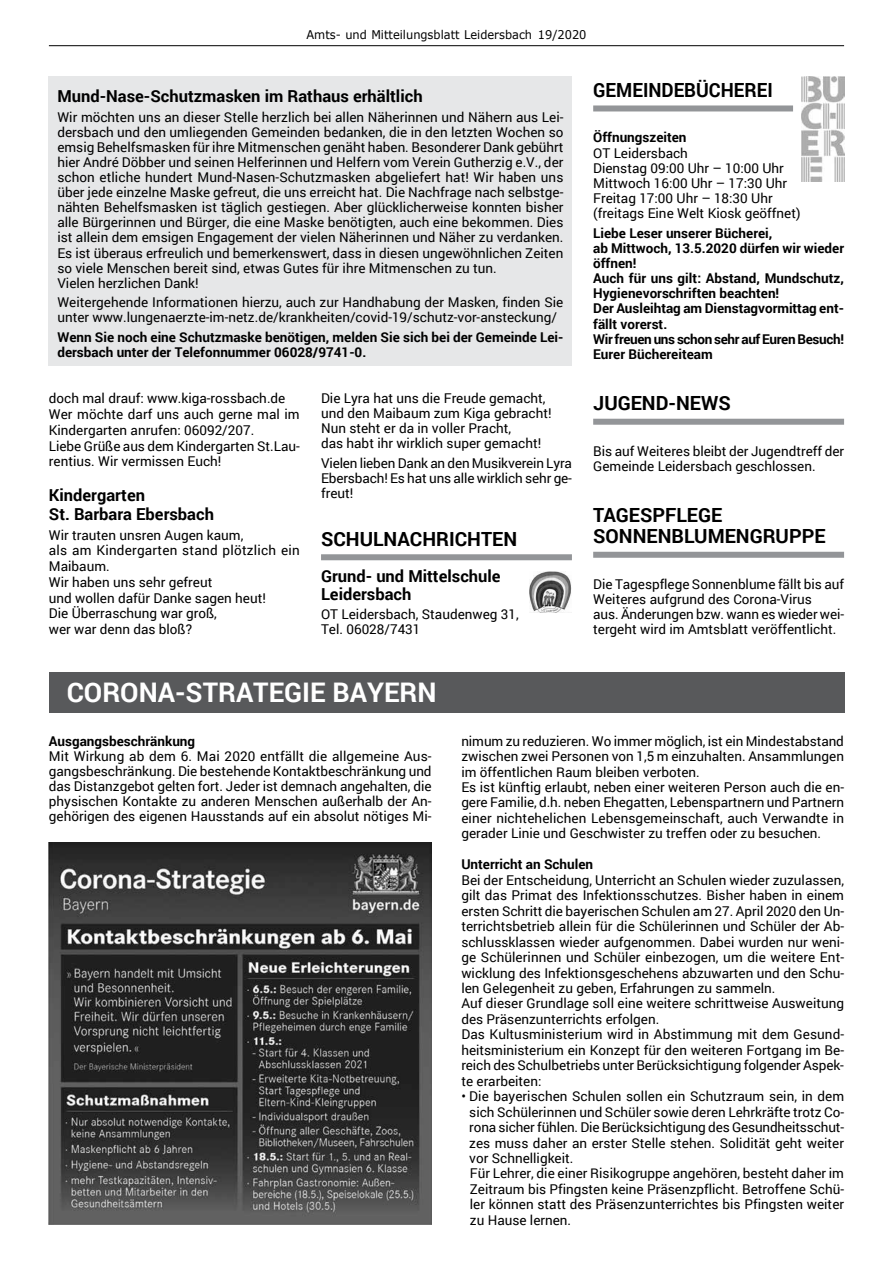
<style>
.page{position:relative;width:893px;height:1263px;background:#fff}
.page>*{position:absolute;margin:0;border:0;box-sizing:border-box;transform-origin:0 0}
.t1{font:700 27px "Roboto";color:#fff}
.t2{font:700 19.5px/21.1px "Roboto";color:#000}
.t3{font:700 19.5px "Roboto";color:#000;scale:.95 1}
.t4{font:700 16.5px/18px "Roboto";color:#000}
.t5{font:13.5px/15.5px "Roboto";color:#000}
.t6{font:700 13.5px/15.1px "Roboto";color:#000}
.t7{font:12px "Verdana";color:#000;scale:.95 1}
</style>
<div class="page">
<hr style="left:49px;top:45px;width:795px;height:1px;background:#000">
<div style="left:593px;top:105px;width:200px;height:6px;background:#939598"></div>
<div style="left:593px;top:419px;width:251px;height:6px;background:#939598"></div>
<div style="left:593px;top:552px;width:251px;height:6px;background:#939598"></div>
<div style="left:321px;top:554px;width:251px;height:6px;background:#939598"></div>
<img style="left:801px;top:77px;width:43px;height:105px">
<div style="left:49px;top:77px;width:523px;height:289px;background:#e6e7e8"></div>
<img style="left:530px;top:572px;width:42px;height:40px">
<img style="left:49px;top:842px;width:383px;height:383px">
<div style="left:49px;top:672px;width:795px;height:40px;background:#58595b"></div>
<p class="t7" style="left:306px;top:27px;width:296px">Amts- und Mitteilungsblatt Leidersbach 19/2020</p>
<p class="t4" style="left:57px;top:87px;width:367px">Mund-Nase-Schutzmasken im Rathaus erhältlich</p>
<p class="t5" style="left:57px;top:109px;width:508px">Wir möchten uns an dieser Stelle herzlich bei allen Näherinnen und Nähern aus Lei&shy;dersbach und den umliegenden Gemeinden bedanken, die in den letzten Wochen so emsig Behelfsmasken für ihre Mitmenschen genäht haben. Besonderer Dank gebührt hier André Döbber und seinen Helferinnen und Helfern vom Verein Gutherzig e.V., der schon etliche hundert Mund-Nasen-Schutzmasken abgeliefert hat! Wir haben uns über jede einzelne Maske gefreut, die uns erreicht hat. Die Nachfrage nach selbstge&shy;nähten Behelfsmasken ist täglich gestiegen. Aber glücklicherweise konnten bisher alle Bürgerinnen und Bürger, die eine Maske benötigten, auch eine bekommen. Dies ist allein dem emsigen Engagement der vielen Näherinnen und Näher zu verdanken.<br>Es ist überaus erfreulich und bemerkenswert, dass in diesen ungewöhnlichen Zeiten so viele Menschen bereit sind, etwas Gutes für ihre Mitmenschen zu tun.<br>Vielen herzlichen Dank!</p>
<p class="t5" style="left:57px;top:294px;width:508px">Weitergehende Informationen hierzu, auch zur Handhabung der Masken, finden Sie unter www.lungenaerzte-im-netz.de/krankheiten/covid-19/schutz-vor-ansteckung/</p>
<p class="t6" style="left:57px;top:329px;width:507px">Wenn Sie noch eine Schutzmaske benötigen, melden Sie sich bei der Gemeinde Lei&shy;dersbach unter der Telefonnummer 06028/9741-0.</p>
<p class="t5" style="left:49px;top:390px;width:252px">doch mal drauf: www.kiga-rossbach.de Wer möchte darf uns auch gerne mal im Kindergarten anrufen: 06092/207.<br>Liebe Grüße aus dem Kindergarten St.Lau&shy;rentius. Wir vermissen Euch!</p>
<p class="t4" style="left:49px;top:485px;width:167px;line-height:18.8px">Kindergarten<br>St. Barbara Ebersbach</p>
<p class="t5" style="left:49px;top:526px;width:252px">Wir trauten unsren Augen kaum,<br>als am Kindergarten stand plötzlich ein<br>Maibaum.<br>Wir haben uns sehr gefreut<br>und wollen dafür Danke sagen heut!<br>Die Überraschung war groß,<br>wer war denn das bloß?</p>
<p class="t5" style="left:321px;top:390px;width:232px;line-height:15px">Die Lyra hat uns die Freude gemacht, und den Maibaum zum Kiga gebracht!<br>Nun steht er da in voller Pracht,<br>das habt ihr wirklich super gemacht!</p>
<p class="t5" style="left:321px;top:455px;width:252px;line-height:15px;text-align:justify">Vielen lieben Dank an den Musikverein Lyra Ebersbach! Es hat uns alle wirklich sehr ge&shy;freut!</p>
<h2 class="t2" style="left:321px;top:527px;width:26px">Schulnachrichten</h2>
<p class="t4" style="left:321px;top:566px;width:181px">Grund- und Mittelschule<br>Leidersbach</p>
<p class="t5" style="left:321px;top:606px;width:199px;line-height:15px">OT Leidersbach, Staudenweg 31,<br>Tel. 06028/7431</p>
<h1 class="t1" style="left:67px;top:674px;width:153px">Corona-Strategie</h1>
<h1 class="t1" style="left:332px;top:674px;width:69px">Bayern</h1>
<h2 class="t3" style="left:593px;top:76px;width:26px">Gemeindebücherei</h2>
<p class="t6" style="left:593px;top:129px;width:95px">Öffnungszeiten</p>
<p class="t5" style="left:593px;top:145px;width:209px">OT Leidersbach<br>Dienstag 09:00 Uhr – 10:00 Uhr<br>Mittwoch 16:00 Uhr – 17:30 Uhr<br>Freitag 17:00 Uhr – 18:30 Uhr (freitags Eine Welt Kiosk geöffnet)</p>
<p class="t6" style="left:593px;top:225px;width:252px">Liebe Leser unserer Bücherei,<br>ab Mittwoch, 13.5.2020 dürfen wir wieder öffnen!<br>Auch für uns gilt: Abstand, Mundschutz,<br>Hygienevorschriften beachten!<br>Der Ausleihtag am Dienstagvormittag ent&shy;fällt vorerst.<br>Wir freuen uns schon sehr auf Euren Besuch!<br>Eurer Büchereiteam</p>
<h2 class="t2" style="left:593px;top:392px;width:25px">Jugend</h2>
<h2 class="t2" style="left:668px;top:392px;width:36px">-News</h2>
<p class="t5" style="left:593px;top:443px;width:252px">Bis auf Weiteres bleibt der Jugendtreff der<br>Gemeinde Leidersbach geschlossen.</p>
<h2 class="t2" style="left:593px;top:504px;width:40px">Tagespflege<br>Sonnenblumengruppe</h2>
<p class="t5" style="left:593px;top:576px;width:252px">Die Tagespflege Sonnenblume fällt bis auf Weiteres aufgrund des Corona-Virus<br>aus. Änderungen bzw. wann es wieder wei&shy;tergeht wird im Amtsblatt veröffentlicht.</p>
<p class="t6" style="left:49px;top:733px;width:148px">Ausgangsbeschränkung</p>
<p class="t5" style="left:49px;top:748px;width:384px;line-height:15px;text-align:justify">Mit Wirkung ab dem 6. Mai 2020 entfällt die allgemeine Aus&shy;gangsbeschränkung. Die bestehende Kontaktbeschränkung und das Distanzgebot gelten fort. Jeder ist demnach angehalten, die physischen Kontakte zu anderen Menschen außerhalb der An&shy;gehörigen des eigenen Hausstands auf ein absolut nötiges Mi-</p>
<p class="t5" style="left:461px;top:732px;width:384px">nimum zu reduzieren. Wo immer möglich, ist ein Mindestabstand zwischen zwei Personen von 1,5 m einzuhalten. Ansammlungen im öffentlichen Raum bleiben verboten.<br>Es ist künftig erlaubt, neben einer weiteren Person auch die en&shy;gere Familie, d.h. neben Ehegatten, Lebenspartnern und Partnern einer nichtehelichen Lebensgemeinschaft, auch Verwandte in gerader Linie und Geschwister zu treffen oder zu besuchen.</p>
<p class="t6" style="left:461px;top:856px;width:133px">Unterricht an Schulen</p>
<p class="t5" style="left:461px;top:872px;width:384px">Bei der Entscheidung, Unterricht an Schulen wieder zuzulassen, gilt das Primat des Infektionsschutzes. Bisher haben in einem ersten Schritt die bayerischen Schulen am 27. April 2020 den Un&shy;terrichtsbetrieb allein für die Schülerinnen und Schüler der Ab&shy;schlussklassen wieder aufgenommen. Dabei wurden nur weni&shy;ge Schülerinnen und Schüler einbezogen, um die weitere Ent&shy;wicklung des Infektionsgeschehens abzuwarten und den Schu&shy;len Gelegenheit zu geben, Erfahrungen zu sammeln.<br>Auf dieser Grundlage soll eine weitere schrittweise Ausweitung des Präsenzunterrichts erfolgen.<br>Das Kultusministerium wird in Abstimmung mit dem Gesund&shy;heitsministerium ein Konzept für den weiteren Fortgang im Be&shy;reich des Schulbetriebs unter Berücksichtigung folgender Aspek&shy;te erarbeiten:</p>
<p class="t5" style="left:469px;top:1088px;width:376px;text-indent:-8px">• Die bayerischen Schulen sollen ein Schutzraum sein, in dem sich Schülerinnen und Schüler sowie deren Lehrkräfte trotz Co&shy;rona sicher fühlen. Die Berücksichtigung des Gesundheitsschut&shy;zes muss daher an erster Stelle stehen. Solidität geht weiter vor Schnelligkeit.<br>Für Lehrer, die einer Risikogruppe angehören, besteht daher im Zeitraum bis Pfingsten keine Präsenzpflicht. Betroffene Schü&shy;ler können statt des Präsenzunterrichtes bis Pfingsten weiter zu Hause lernen.</p>
</div>
